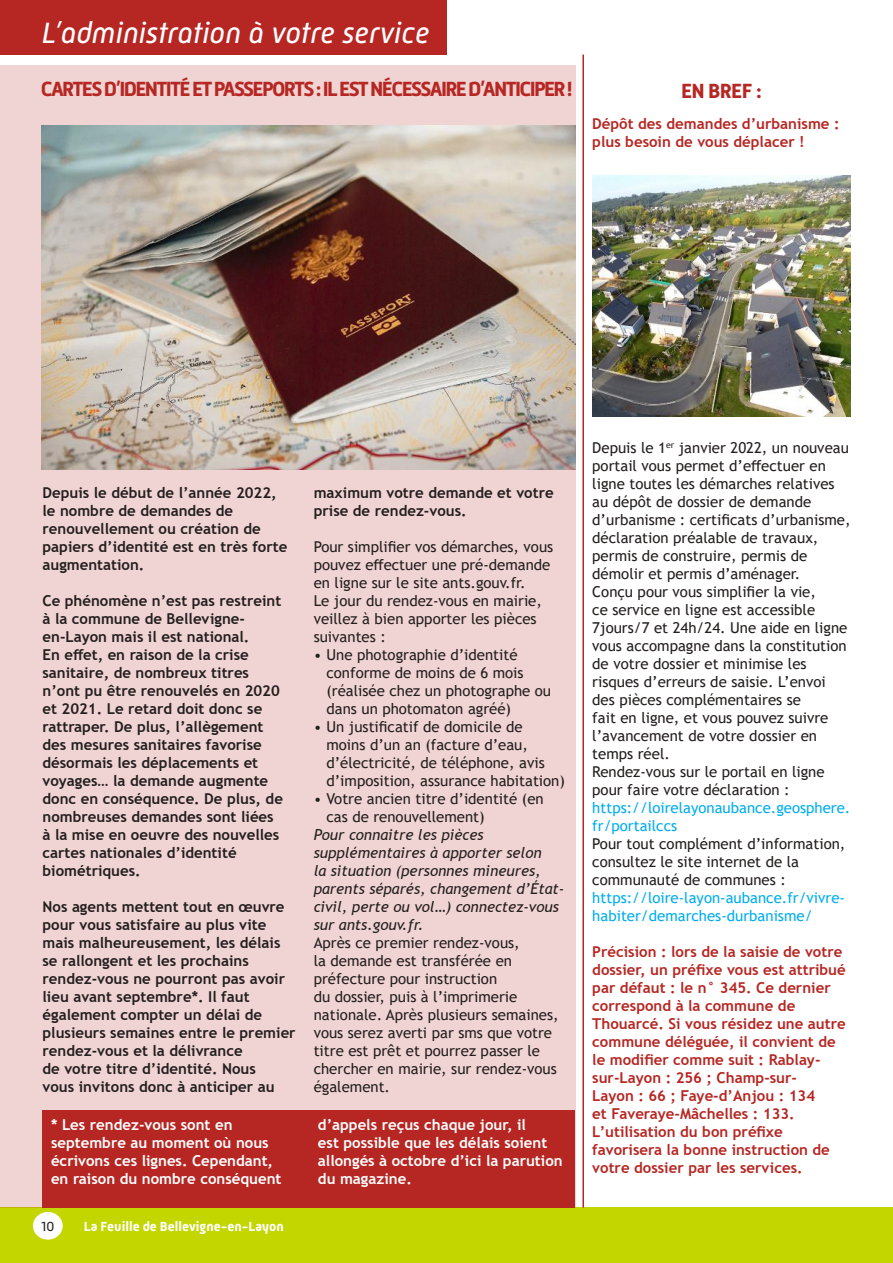
<style>
.page{position:relative;width:893px;height:1263px;background:#fff}
.page>*{position:absolute;margin:0;border:0;box-sizing:border-box;transform-origin:0 0}
.t1{font:italic 30px "Mic 32 New";color:#fff}
.t2{font:700 21px "Mic 32 New";letter-spacing:-.08em;color:#b62723}
.t3{font:15px/18px "Trebuchet MS";color:#241f1f}
.t4{font:700 15px/18px "Trebuchet MS";color:#241f1f}
.t5{font:700 15px/18px "Trebuchet MS";color:#b62723}
.t6{font:700 15px/18px "Trebuchet MS";color:#fff}
.t7{font:italic 15px/18px "Trebuchet MS";color:#241f1f}
.t8{font:15px/18px "Trebuchet MS";color:#00aeef}
.t9{font:700 13.5px "Mic 32 New";color:#fff}
.t10{font:13.5px "Mic 32 New";color:#241f1f}
</style>
<div class="page">
<div style="left:0;top:1208px;width:893px;height:55px;background:#c3d600"></div>
<div style="left:33px;top:1212px;width:30px;height:27px;background:#fff;border-radius:50%"></div>
<hr style="left:582px;top:55px;width:2px;height:1153px;background:#b62723">
<div style="left:0;top:65px;width:575px;height:1143px;background:#f0d4d3"></div>
<div style="left:0;top:0;width:446px;height:55px;background:#b62723"></div>
<img style="left:42px;top:126px;width:533px;height:344px">
<div style="left:43px;top:1110px;width:532px;height:98px;background:#b62723"></div>
<img style="left:592px;top:175px;width:259px;height:241px">
<h1 class="t1" style="left:42px;top:16px;width:390px">L’administration à votre service</h1>
<h2 class="t2" style="left:41px;top:77px;width:533px">CARTES D’IDENTITÉ ET PASSEPORTS : IL EST NÉCESSAIRE D’ANTICIPER !</h2>
<h2 class="t2" style="left:681px;top:79px;width:82px">EN BREF :</h2>
<p class="t5" style="left:592px;top:115px;width:249px">Dépôt des demandes d’urbanisme : plus besoin de vous déplacer !</p>
<p class="t4" style="left:43px;top:484px;width:246px">Depuis le début de l’année 2022, le nombre de demandes de renouvellement ou création de papiers d’identité est en très forte augmentation.</p>
<p class="t4" style="left:43px;top:592px;width:242px">Ce phénomène n’est pas restreint à la commune de Bellevigne&shy;en-Layon mais il est national.<br>En effet, en raison de la crise sanitaire, de nombreux titres n’ont pu être renouvelés en 2020 et 2021. Le retard doit donc se rattraper. De plus, l’allègement des mesures sanitaires favorise désormais les déplacements et voyages… la demande augmente donc en conséquence. De plus, de nombreuses demandes sont liées à la mise en oeuvre des nouvelles cartes nationales d’identité biométriques.</p>
<p class="t4" style="left:43px;top:898px;width:255px">Nos agents mettent tout en œuvre pour vous satisfaire au plus vite mais malheureusement, les délais se rallongent et les prochains rendez-vous ne pourront pas avoir lieu avant septembre*. Il faut également compter un délai de plusieurs semaines entre le premier rendez-vous et la délivrance<br>de votre titre d’identité. Nous<br>vous invitons donc à anticiper au</p>
<p class="t4" style="left:314px;top:484px;width:242px">maximum votre demande et votre prise de rendez-vous.</p>
<p class="t3" style="left:314px;top:537px;width:241px">Pour simplifier vos démarches, vous pouvez effectuer une pré-demande en ligne sur le site ants.gouv.fr.<br>Le jour du rendez-vous en mairie, veillez à bien apporter les pièces suivantes :</p>
<p class="t3" style="left:326px;top:645px;width:226px;text-indent:-13px">• Une photographie d’identité conforme de moins de 6 mois (réalisée chez un photographe ou dans un photomaton agréé)</p>
<p class="t3" style="left:326px;top:717px;width:240px;text-indent:-13px">• Un justificatif de domicile de moins d’un an (facture d’eau, d’électricité, de téléphone, avis d’imposition, assurance habitation)</p>
<p class="t3" style="left:326px;top:789px;width:219px;text-indent:-13px">• Votre ancien titre d’identité (en cas de renouvellement)</p>
<p class="t7" style="left:314px;top:826px;width:252px">Pour connaitre les pièces supplémentaires à apporter selon<br>la situation (personnes mineures, parents séparés, changement d’État&shy;civil, perte ou vol…) connectez-vous sur ants.gouv.fr.</p>
<p class="t3" style="left:314px;top:933px;width:246px">Après ce premier rendez-vous,<br>la demande est transférée en préfecture pour instruction<br>du dossier, puis à l’imprimerie nationale. Après plusieurs semaines, vous serez averti par sms que votre titre est prêt et pourrez passer le chercher en mairie, sur rendez-vous également.</p>
<p class="t6" style="left:51px;top:1116px;width:232px">* Les rendez-vous sont en septembre au moment où nous écrivons ces lignes. Cependant, en raison du nombre conséquent</p>
<p class="t6" style="left:318px;top:1116px;width:246px">d’appels reçus chaque jour, il<br>est possible que les délais soient allongés à octobre d’ici la parution du magazine.</p>
<p class="t10" style="left:41px;top:1218px;width:15px">10</p>
<p class="t9" style="left:84px;top:1218px;width:201px">La Feuille de Bellevigne-en-Layon</p>
<p class="t3" style="left:592px;top:439px;width:260px">Depuis le 1<sup>er</sup> janvier 2022, un nouveau portail vous permet d’effectuer en ligne toutes les démarches relatives au dépôt de dossier de demande d’urbanisme : certificats d’urbanisme, déclaration préalable de travaux, permis de construire, permis de démolir et permis d’aménager.<br>Conçu pour vous simplifier la vie,<br>ce service en ligne est accessible 7jours/7 et 24h/24. Une aide en ligne vous accompagne dans la constitution de votre dossier et minimise les risques d’erreurs de saisie. L’envoi des pièces complémentaires se<br>fait en ligne, et vous pouvez suivre l’avancement de votre dossier en temps réel.<br>Rendez-vous sur le portail en ligne pour faire votre déclaration :</p>
<p class="t8" style="left:592px;top:799px;width:260px">https://loirelayonaubance.geosphere. fr/portailccs</p>
<p class="t3" style="left:592px;top:835px;width:255px">Pour tout complément d’information, consultez le site internet de la communauté de communes :</p>
<p class="t8" style="left:592px;top:889px;width:254px">https://loire-layon-aubance.fr/vivre&shy;habiter/demarches-durbanisme/</p>
<p class="t5" style="left:592px;top:943px;width:255px">Précision : lors de la saisie de votre dossier, un préfixe vous est attribué par défaut : le n° 345. Ce dernier correspond à la commune de<br>Thouarcé. Si vous résidez une autre commune déléguée, il convient de le modifier comme suit : Rablay&shy;sur-Layon : 256 ; Champ-sur-<br>Layon : 66 ; Faye-d’Anjou : 134<br>et Faveraye-Mâchelles : 133.<br>L’utilisation du bon préfixe favorisera la bonne instruction de votre dossier par les services.</p>
</div>
